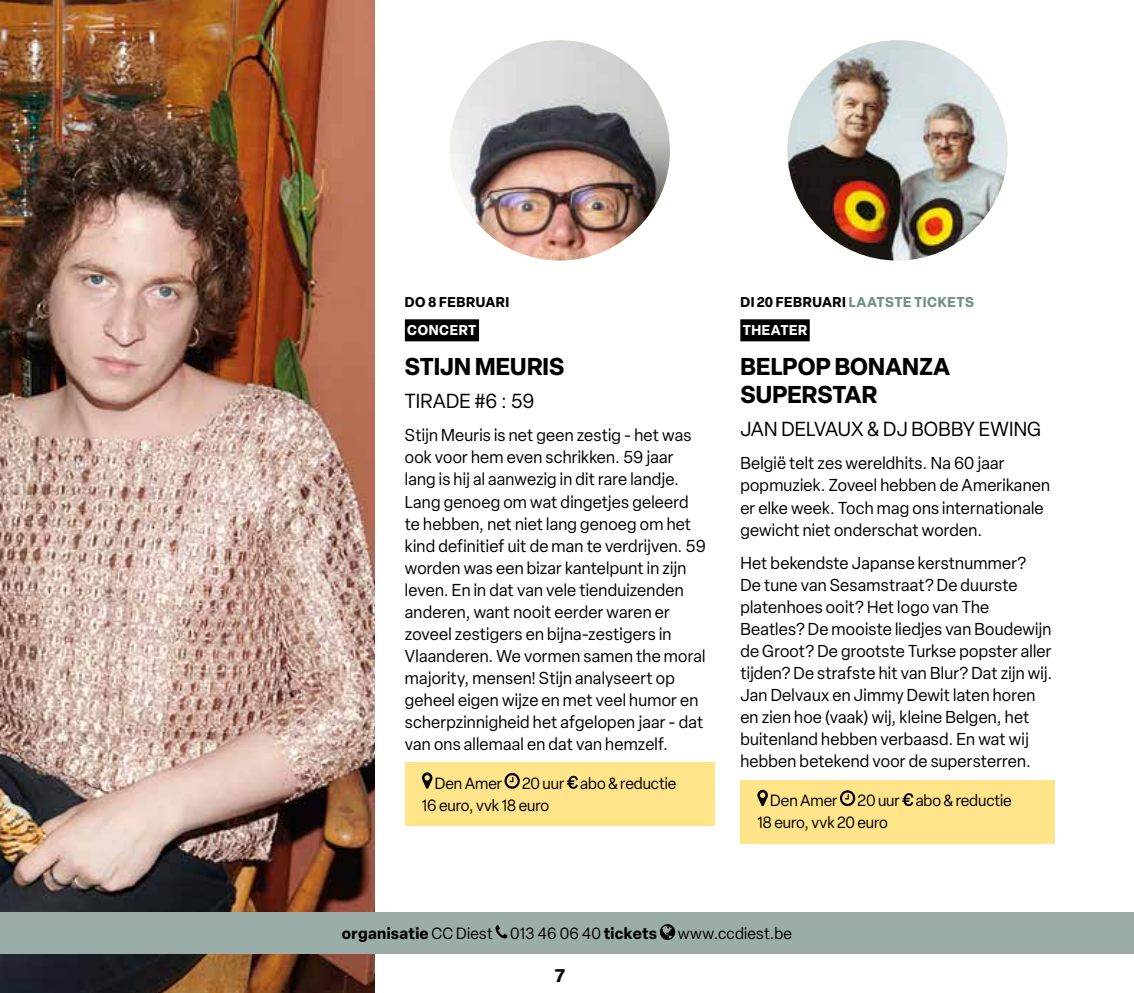
<style>
.page{position:relative;width:1134px;height:993px;background:#fff}
.page>*{position:absolute;margin:0;border:0;box-sizing:border-box;transform-origin:0 0}
.t1{font:700 24px/28px "Elza";letter-spacing:.005em;color:#000}
.t2{font:20px "Elza";letter-spacing:.01em;color:#000}
.t3{font:700 18px "Elza";color:#000}
.t4{font:17px/22px "Elza";letter-spacing:.015em;color:#000}
.t5{font:16px/22px "Elza";color:#000}
.t6{font:700 16px "Elza";letter-spacing:.02em;color:#000}
.t7{font:16px "Elza";letter-spacing:.02em;color:#000}
.t8{font:700 14px/28px "Elza";letter-spacing:.04em;color:#6f8f87}
.t9{font:700 14px "Elza";letter-spacing:.045em;color:#000}
.t10{font:700 14px "Elza";letter-spacing:.05em;color:#fff}
.s1{color:#000}
.s2{color:#fff}
.s3{font-weight:400}
</style>
<div class="page">
<img style="left:0;top:0;width:375px;height:992px">
<img style="left:450px;top:40px;width:220px;height:220px;border-radius:110px">
<img style="left:787px;top:40px;width:220px;height:220px;border-radius:110px">
<div style="left:405px;top:319px;width:74px;height:22px;background:#000"></div>
<div style="left:405px;top:762px;width:310px;height:63px;background:#ffe48a"></div>
<svg style="left:422px;top:772px;width:10px;height:16px"></svg>
<svg style="left:504px;top:773px;width:16px;height:15px"></svg>
<svg style="left:567px;top:775px;width:11px;height:13px"></svg>
<div style="left:740px;top:319px;width:70px;height:22px;background:#000"></div>
<div style="left:740px;top:779px;width:314px;height:64px;background:#ffe48a"></div>
<svg style="left:757px;top:789px;width:11px;height:16px"></svg>
<svg style="left:840px;top:790px;width:15px;height:15px"></svg>
<svg style="left:902px;top:793px;width:11px;height:12px"></svg>
<div style="left:0;top:911px;width:1134px;height:42px;background:#9bada8"></div>
<svg style="left:495px;top:925px;width:12px;height:13px"></svg>
<svg style="left:660px;top:924px;width:15px;height:15px"></svg>
<p class="t9" style="left:405px;top:292px;width:106px">DO 8 FEBRUARI</p>
<p class="t10" style="left:407px;top:320px;width:71px">CONCERT</p>
<h1 class="t1" style="left:405px;top:351px;width:161px">STIJN MEURIS</h1>
<p class="t2" style="left:405px;top:388px;width:131px">TIRADE #6 : 59</p>
<p class="t4" style="left:405px;top:424px;width:302px">Stijn Meuris is net geen zestig - het was ook voor hem even schrikken. 59 jaar lang is hij al aanwezig in dit rare landje.<br>Lang genoeg om wat dingetjes geleerd te hebben, net niet lang genoeg om het kind definitief uit de man te verdrijven. 59 worden was een bizar kantelpunt in zijn leven. En in dat van vele tienduizenden anderen, want nooit eerder waren er zoveel zestigers en bijna-zestigers in Vlaanderen. We vormen samen the moral majority, mensen! Stijn analyseert op geheel eigen wijze en met veel humor en scherpzinnigheid het afgelopen jaar - dat van ons allemaal en dat van hemzelf.</p>
<p class="t5" style="left:435px;top:771px;width:69px">Den Amer</p>
<p class="t5" style="left:422px;top:771px;width:256px;text-indent:100px">20 uur abo &amp; reductie<br>16 euro, vvk 18 euro</p>
<p class="t8" style="left:740px;top:288px;width:235px"><span class="s1">DI 20 FEBRUARI</span> LAATSTE TICKETS<br><span class="s2">THEATER</span></p>
<h1 class="t1" style="left:740px;top:351px;width:211px">BELPOP BONANZA<br>SUPERSTAR</h1>
<p class="t2" style="left:740px;top:416px;width:302px">JAN DELVAUX &amp; DJ BOBBY EWING</p>
<p class="t4" style="left:740px;top:452px;width:311px">België telt zes wereldhits. Na 60 jaar popmuziek. Zoveel hebben de Amerikanen er elke week. Toch mag ons internationale gewicht niet onderschat worden.</p>
<p class="t4" style="left:740px;top:551px;width:314px">Het bekendste Japanse kerstnummer?<br>De tune van Sesamstraat? De duurste platenhoes ooit? Het logo van The Beatles? De mooiste liedjes van Boudewijn de Groot? De grootste Turkse popster aller tijden? De strafste hit van Blur? Dat zijn wij.<br>Jan Delvaux en Jimmy Dewit laten horen en zien hoe (vaak) wij, kleine Belgen, het buitenland hebben verbaasd. En wat wij hebben betekend voor de supersterren.</p>
<p class="t5" style="left:770px;top:789px;width:69px">Den Amer</p>
<p class="t5" style="left:757px;top:789px;width:256px;text-indent:100px">20 uur abo &amp; reductie<br>18 euro, vvk 20 euro</p>
<p class="t6" style="left:342px;top:921px;width:317px">organisatie <span class="s3">CC Diest 013 46 06 40</span> tickets</p>
<p class="t7" style="left:678px;top:922px;width:116px">www.ccdiest.be</p>
<p class="t3" style="left:555px;top:962px;width:12px">7</p>
</div>
